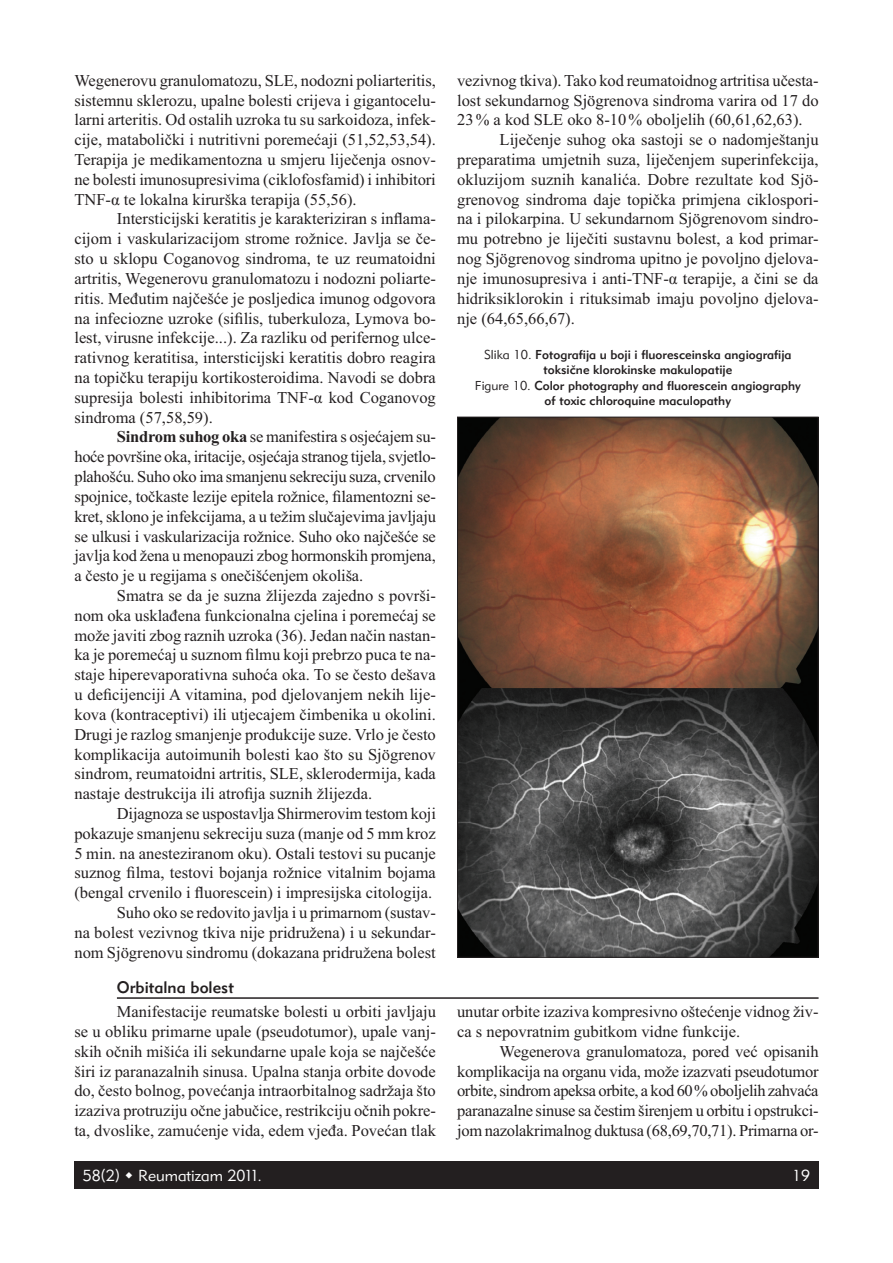
<style>
.page{position:relative;width:893px;height:1263px;background:#fff}
.page>*{position:absolute;margin:0;border:0;box-sizing:border-box;transform-origin:0 0}
.t1{font:16.5px/19.8px "Times New Roman";color:#231f20;text-align:justify}
.t2{font:16.5px "Geometric 415 BT Medium A";color:#231f20}
.t3{font:15.75px "Geometric 415 BT Lite A";color:#fff}
.t4{font:12.75px/15.3px "Geometric 415 BT Medium A";color:#231f20;text-align:center}
.s1{font-weight:700}
.s2{font-family:"Geometric 415 BT Lite A"}
</style>
<div class="page">
<div style="left:74px;top:1161px;width:745px;height:27px;background:#231f20"></div>
<hr style="left:117px;top:997px;width:702px;height:2px;background:#231f20">
<img style="left:459px;top:419px;width:358px;height:537px">
<p class="t1" style="left:74px;top:72px;width:363px">Wegenerovu granulomatozu, SLE, nodozni poliarteritis, sistemnu sklerozu, upalne bolesti crijeva i gigantocelu&shy;larni arteritis. Od ostalih uzroka tu su sarkoidoza, infek&shy;cije, matabolički i nutritivni poremećaji (51,52,53,54).<br>Terapija je medikamentozna u smjeru liječenja osnov&shy;ne bolesti imunosupresivima (ciklofosfamid) i inhibitori TNF-α te lokalna kirurška terapija (55,56).</p>
<p class="t1" style="left:74px;top:211px;width:363px;text-indent:43px">Intersticijski keratitis je karakteriziran s inflama&shy;cijom i vaskularizacijom strome rožnice. Javlja se če&shy;sto u sklopu Coganovog sindroma, te uz reumatoidni artritis, Wegenerovu granulomatozu i nodozni poliarte&shy;ritis. Međutim najčešće je posljedica imunog odgovora na infeciozne uzroke (sifilis, tuberkuloza, Lymova bo&shy;lest, virusne infekcije...). Za razliku od perifernog ulce&shy;rativnog keratitisa, intersticijski keratitis dobro reagira na topičku terapiju kortikosteroidima. Navodi se dobra supresija bolesti inhibitorima TNF-α kod Coganovog sindroma (57,58,59).</p>
<p class="t1" style="left:74px;top:429px;width:363px;text-indent:43px"><span class="s1">Sindrom suhog oka</span> se manifestira s osjećajem su&shy;hoće površine oka, iritacije, osjećaja stranog tijela, svjetlo&shy;plahošću. Suho oko ima smanjenu sekreciju suza, crvenilo spojnice, točkaste lezije epitela rožnice, filamentozni se&shy;kret, sklono je infekcijama, a u težim slučajevima javljaju se ulkusi i vaskularizacija rožnice. Suho oko najčešće se javlja kod žena u menopauzi zbog hormonskih promjena, a često je u regijama s onečišćenjem okoliša.</p>
<p class="t1" style="left:74px;top:587px;width:363px;text-indent:43px">Smatra se da je suzna žlijezda zajedno s površi&shy;nom oka usklađena funkcionalna cjelina i poremećaj se može javiti zbog raznih uzroka (36). Jedan način nastan&shy;ka je poremećaj u suznom filmu koji prebrzo puca te na&shy;staje hiperevaporativna suhoća oka. To se često dešava u deficijenciji A vitamina, pod djelovanjem nekih lije&shy;kova (kontraceptivi) ili utjecajem čimbenika u okolini.<br>Drugi je razlog smanjenje produkcije suze. Vrlo je često komplikacija autoimunih bolesti kao što su Sjögrenov sindrom, reumatoidni artritis, SLE, sklerodermija, kada nastaje destrukcija ili atrofija suznih žlijezda.</p>
<p class="t1" style="left:74px;top:805px;width:363px;text-align:right">Dijagnoza se uspostavlja Shirmerovim testom koji pokazuje smanjenu sekreciju suza (manje od 5 mm kroz 5 min. na anesteziranom oku). Ostali testovi su pucanje suznog filma, testovi bojanja rožnice vitalnim bojama (bengal crvenilo i fluorescein) i impresijska citologija.<br>Suho oko se redovito javlja i u primarnom (sustav-<br>na bolest vezivnog tkiva nije pridružena) i u sekundar&shy;nom Sjögrenovu sindromu (dokazana pridružena bolest</p>
<p class="t1" style="left:457px;top:72px;width:363px">vezivnog tkiva). Tako kod reumatoidnog artritisa učesta-</p>
<p class="t1" style="left:457px;top:92px;width:363px">lost sekundarnog Sjögrenova sindroma varira od 17 do</p>
<p class="t1" style="left:457px;top:112px;width:347px">23 % a kod SLE oko 8-10 % oboljelih (60,61,62,63).</p>
<p class="t1" style="left:500px;top:131px;width:320px">Liječenje suhog oka sastoji se o nadomještanju</p>
<p class="t1" style="left:457px;top:151px;width:363px">preparatima umjetnih suza, liječenjem superinfekcija,</p>
<p class="t1" style="left:457px;top:171px;width:363px">okluzijom suznih kanalića. Dobre rezultate kod Sjö-</p>
<p class="t1" style="left:457px;top:191px;width:363px">grenovog sindroma daje topička primjena ciklospori-</p>
<p class="t1" style="left:457px;top:211px;width:363px">na i pilokarpina. U sekundarnom Sjögrenovom sindro-</p>
<p class="t1" style="left:457px;top:230px;width:363px">mu potrebno je liječiti sustavnu bolest, a kod primar-</p>
<p class="t1" style="left:457px;top:250px;width:363px">nog Sjögrenovog sindroma upitno je povoljno djelova-</p>
<p class="t1" style="left:457px;top:270px;width:363px">nje imunosupresiva i anti-TNF-α terapije, a čini se da</p>
<p class="t1" style="left:457px;top:290px;width:363px">hidriksiklorokin i rituksimab imaju povoljno djelova-</p>
<p class="t1" style="left:457px;top:310px;width:119px">nje (64,65,66,67).</p>
<p class="t4" style="left:475px;top:348px;width:327px"><span class="s2">Slika 10.</span> Fotografija u boji i fluoresceinska angiografija toksične klorokinske makulopatije<br><span class="s2">Figure 10.</span> Color photography and fluorescein angiography of toxic chloroquine maculopathy</p>
<p class="t2" style="left:117px;top:981px;width:119px">Orbitalna bolest</p>
<p class="t1" style="left:74px;top:1003px;width:363px;text-indent:43px">Manifestacije reumatske bolesti u orbiti javljaju se u obliku primarne upale (pseudotumor), upale vanj&shy;skih očnih mišića ili sekundarne upale koja se najčešće širi iz paranazalnih sinusa. Upalna stanja orbite dovode do, često bolnog, povećanja intraorbitalnog sadržaja što izaziva protruziju očne jabučice, restrikciju očnih pokre&shy;ta, dvoslike, zamućenje vida, edem vjeđa. Povećan tlak</p>
<p class="t1" style="left:457px;top:1003px;width:363px">unutar orbite izaziva kompresivno oštećenje vidnog živ&shy;ca s nepovratnim gubitkom vidne funkcije.</p>
<p class="t1" style="left:457px;top:1043px;width:363px;text-indent:43px">Wegenerova granulomatoza, pored već opisanih komplikacija na organu vida, može izazvati pseudotumor orbite, sindrom apeksa orbite, a kod 60 % oboljelih zahvaća paranazalne sinuse sa čestim širenjem u orbitu i opstrukci&shy;jom nazolakrimalnog duktusa (68,69,70,71). Primarna or-</p>
<p class="t3" style="left:83px;top:1169px;width:181px">58(2) Reumatizam 2011.</p>
<p class="t3" style="left:792px;top:1169px;width:19px">19</p>
</div>
